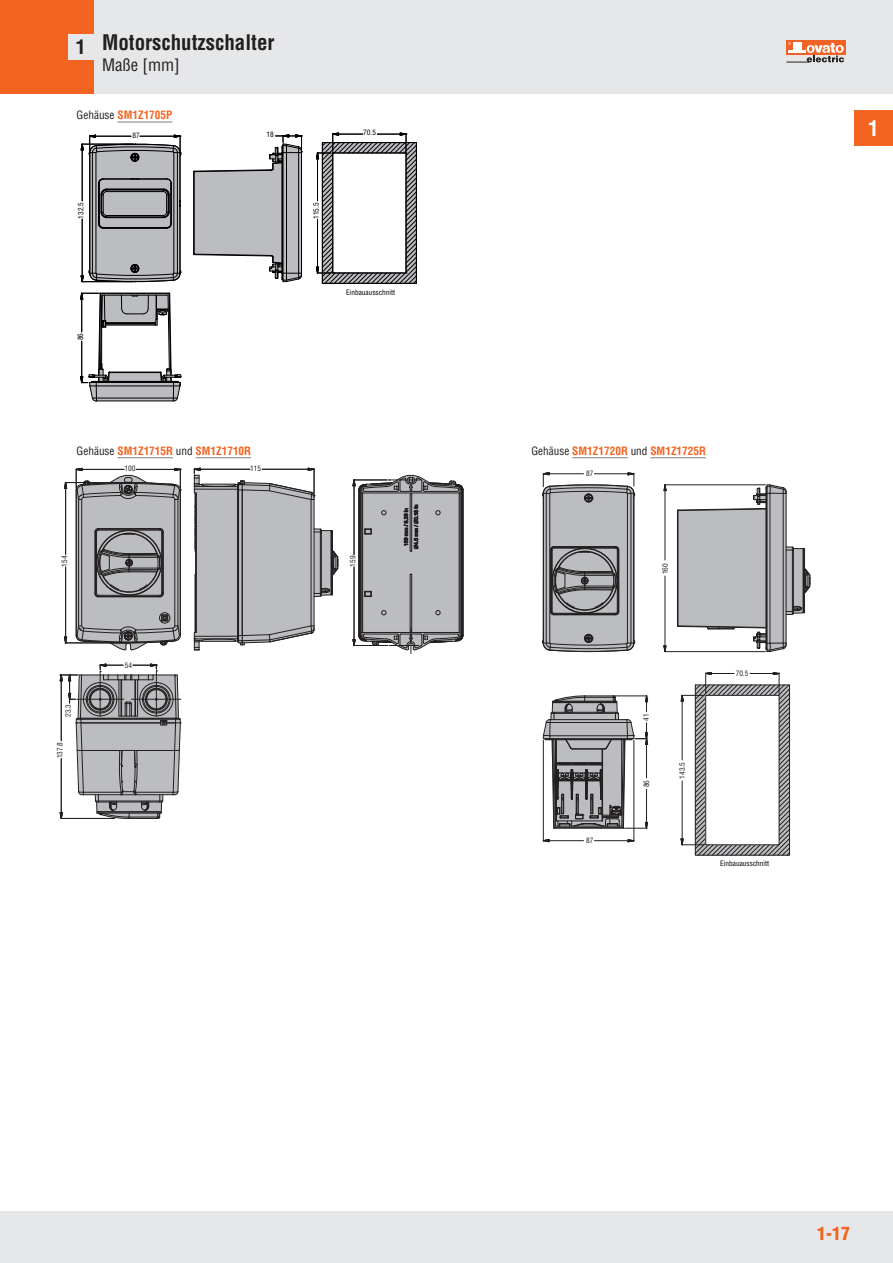
<style>
.page{position:relative;width:893px;height:1263px;background:#fff}
.page>*{position:absolute;margin:0;border:0;box-sizing:border-box;transform-origin:0 0}
.t1{font:700 condensed 21px "Helvetica";color:#231f20}
.t2{font:700 condensed 21px "Helvetica";color:#fff}
.t3{font:700 condensed 19.5px "Helvetica";color:#231f20}
.t4{font:900 condensed 18px "Helvetica";color:#f36421}
.t5{font:condensed 16.8px "Helvetica";color:#231f20}
.t6{font:700 condensed 11.25px "Helvetica";color:#f36421}
.t7{font:condensed 7.35px "Helvetica";color:#000001}
.t8{font:condensed 7.35px "Helvetica";color:#231f20}
.s1{font-weight:400;color:#231f20}
</style>
<div class="page">
<div style="left:0;top:1212px;width:893px;height:51px;background:#e6e7e9"></div>
<div style="left:0;top:0;width:893px;height:94px;background:#e6e7e9"></div>
<div style="left:854px;top:111px;width:39px;height:35px;background:#f36421"></div>
<div style="left:786px;top:40px;width:60px;height:15px;background:#f06226"></div>
<svg style="left:786px;top:42px;width:58px;height:21px"></svg>
<div style="left:0;top:0;width:94px;height:94px;background:#f36421"></div>
<div style="left:68px;top:34px;width:28px;height:26px;background:#e6e7e9"></div>
<svg style="left:59px;top:663px;width:122px;height:156px"></svg>
<svg style="left:64px;top:467px;width:118px;height:183px"></svg>
<svg style="left:193px;top:467px;width:145px;height:184px"></svg>
<hr style="left:77px;top:699px;width:47px;height:1px;background:#231f20">
<hr style="left:100px;top:671px;width:1px;height:45px;background:#231f20">
<hr style="left:131px;top:699px;width:50px;height:1px;background:#231f20">
<hr style="left:156px;top:671px;width:1px;height:45px;background:#231f20">
<svg style="left:352px;top:474px;width:112px;height:180px;background:#a7a7aa"></svg>
<svg style="left:677px;top:484px;width:133px;height:168px"></svg>
<svg style="left:680px;top:672px;width:110px;height:184px"></svg>
<svg style="left:542px;top:839px;width:8px;height:3px"></svg>
<svg style="left:627px;top:839px;width:8px;height:3px"></svg>
<hr style="left:549px;top:840px;width:34px;height:1px;background:#231f20">
<hr style="left:594px;top:840px;width:34px;height:1px;background:#231f20">
<hr style="left:543px;top:740px;width:1px;height:101px;background:#231f20">
<hr style="left:634px;top:740px;width:1px;height:101px;background:#231f20">
<svg style="left:543px;top:695px;width:105px;height:136px"></svg>
<hr style="left:615px;top:696px;width:32px;height:1px;background:#231f20">
<svg style="left:663px;top:484px;width:3px;height:7px"></svg>
<svg style="left:663px;top:645px;width:3px;height:8px"></svg>
<hr style="left:665px;top:491px;width:1px;height:69px;background:#231f20">
<hr style="left:665px;top:576px;width:1px;height:70px;background:#231f20">
<hr style="left:664px;top:485px;width:101px;height:1px;background:#231f20">
<hr style="left:664px;top:651px;width:101px;height:1px;background:#231f20">
<svg style="left:542px;top:472px;width:94px;height:180px;background:#a3a3a5"></svg>
<svg style="left:80px;top:134px;width:102px;height:268px"></svg>
<svg style="left:193px;top:134px;width:110px;height:148px"></svg>
<svg style="left:316px;top:132px;width:101px;height:152px"></svg>
<hr style="left:195px;top:458px;width:56px;height:1px;background:#808080">
<hr style="left:117px;top:458px;width:56px;height:1px;background:#808080">
<hr style="left:572px;top:458px;width:56px;height:1px;background:#808080">
<hr style="left:650px;top:458px;width:56px;height:1px;background:#808080">
<hr style="left:117px;top:122px;width:55px;height:1px;background:#808080">
<h2 class="t3" style="left:76px;top:40px;width:11px">1</h2>
<h1 class="t1" style="left:102px;top:34px;width:174px">Motorschutzschalter</h1>
<h3 class="t5" style="left:102px;top:59px;width:79px">Maße [mm]</h3>
<p class="t6" style="left:77px;top:111px;width:97px"><span class="s1">Gehäuse</span> SM1Z1705P</p>
<p class="t7" style="left:132px;top:132px;width:9px">87</p>
<p class="t7" style="left:78px;top:219px;width:18px;rotate:-90deg">132.5</p>
<p class="t7" style="left:78px;top:340px;width:9px;rotate:-90deg">86</p>
<p class="t7" style="left:267px;top:132px;width:9px">18</p>
<p class="t7" style="left:363px;top:130px;width:14px">70.5</p>
<p class="t7" style="left:313px;top:219px;width:18px;rotate:-90deg">115.5</p>
<p class="t7" style="left:346px;top:289px;width:50px">Einbauausschnitt</p>
<p class="t6" style="left:77px;top:447px;width:176px"><span class="s1">Gehäuse</span> SM1Z1715R <span class="s1">und</span> SM1Z1710R</p>
<p class="t8" style="left:62px;top:567px;width:12px;rotate:-90deg">154</p>
<p class="t8" style="left:65px;top:717px;width:14px;rotate:-90deg">23.3</p>
<p class="t8" style="left:57px;top:758px;width:18px;rotate:-90deg">137.8</p>
<p class="t8" style="left:124px;top:465px;width:12px">100</p>
<p class="t8" style="left:250px;top:465px;width:12px">115</p>
<p class="t8" style="left:125px;top:662px;width:9px">54</p>
<p class="t8" style="left:350px;top:567px;width:12px;rotate:-90deg">159</p>
<h1 class="t2" style="left:868px;top:120px;width:12px">1</h1>
<p class="t6" style="left:531px;top:447px;width:176px"><span class="s1">Gehäuse</span> SM1Z1720R <span class="s1">und</span> SM1Z1725R</p>
<p class="t8" style="left:586px;top:471px;width:9px">87</p>
<p class="t8" style="left:662px;top:574px;width:12px;rotate:-90deg">160</p>
<p class="t8" style="left:586px;top:838px;width:9px">87</p>
<p class="t8" style="left:643px;top:721px;width:9px;rotate:-90deg">41</p>
<p class="t8" style="left:644px;top:787px;width:9px;rotate:-90deg">86</p>
<p class="t8" style="left:679px;top:779px;width:18px;rotate:-90deg">143.5</p>
<p class="t8" style="left:736px;top:670px;width:14px">70.5</p>
<p class="t7" style="left:720px;top:861px;width:50px">Einbauausschnitt</p>
<h3 class="t4" style="left:817px;top:1226px;width:34px">1-17</h3>
</div>
